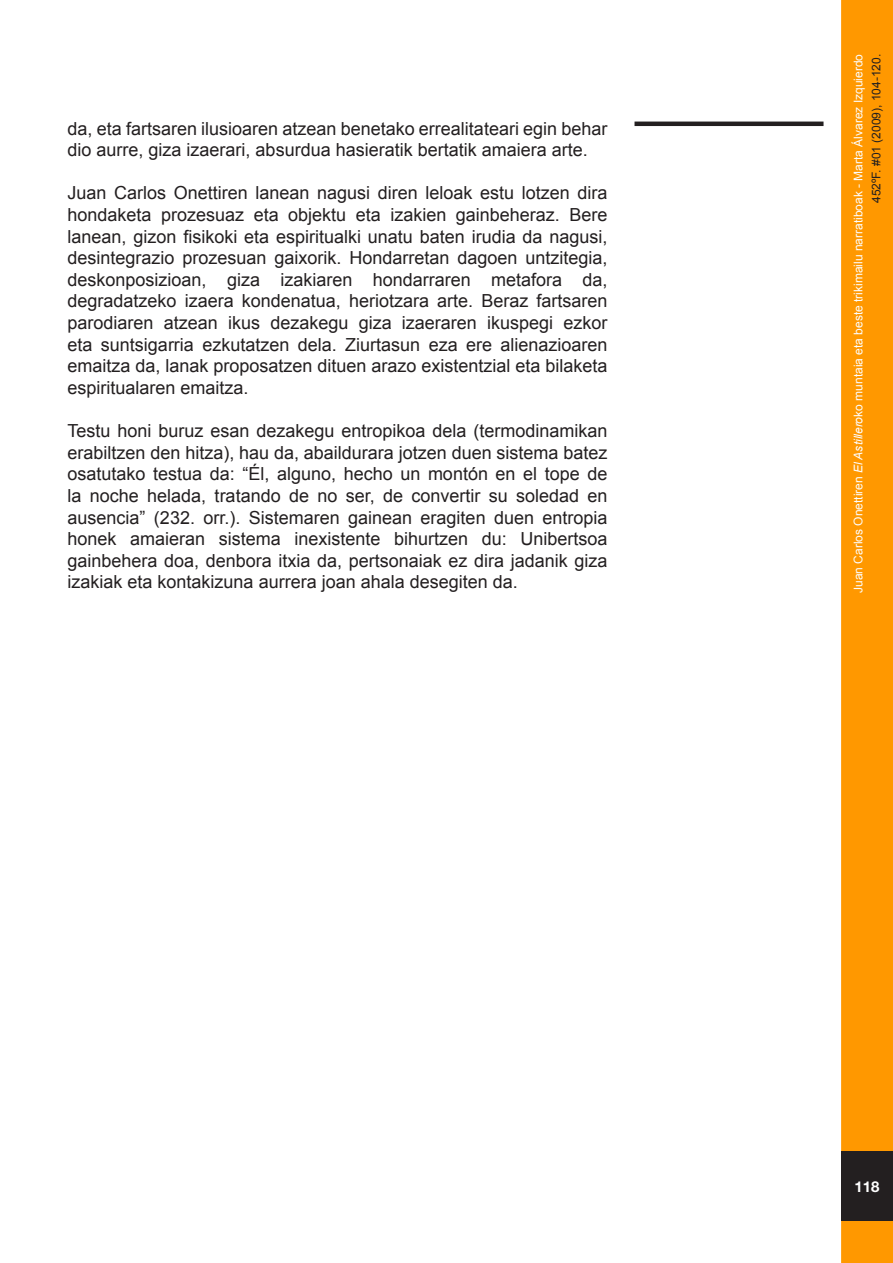
<style>
.page{position:relative;width:893px;height:1263px;background:#fff}
.page>*{position:absolute;margin:0;border:0;box-sizing:border-box;transform-origin:0 0}
.Estilo_de_párrafo_1{font:18px/21.6px "Arial";color:#231f20;text-align:justify}
.t1{font:700 15px "Helvetica Neue";color:#fff}
.t2{font:12px/18px "Arial";color:#fdfdfd;text-align:right}
.s1{font-style:italic}
.s2{color:#231f20}
</style>
<div class="page">
<div style="left:841px;top:0;width:52px;height:1263px;background:#ff9800;border:3px solid #ff9800"></div>
<div style="left:841px;top:1151px;width:52px;height:70px;background:#231f20"></div>
<hr style="left:634px;top:122px;width:189px;height:4px;background:#231f20">
<p class="Estilo_de_párrafo_1" style="left:68px;top:118px;width:541px">da, eta fartsaren ilusioaren atzean benetako errealitateari egin behar dio aurre, giza izaerari, absurdua hasieratik bertatik amaiera arte.</p>
<p class="Estilo_de_párrafo_1" style="left:68px;top:183px;width:541px">Juan Carlos Onettiren lanean nagusi diren leloak estu lotzen dira hondaketa prozesuaz eta objektu eta izakien gainbeheraz. Bere lanean, gizon fisikoki eta espiritualki unatu baten irudia da nagusi, desintegrazio prozesuan gaixorik. Hondarretan dagoen untzitegia, deskonposizioan, giza izakiaren hondarraren metafora da, degradatzeko izaera kondenatua, heriotzara arte. Beraz fartsaren parodiaren atzean ikus dezakegu giza izaeraren ikuspegi ezkor eta suntsigarria ezkutatzen dela. Ziurtasun eza ere alienazioaren emaitza da, lanak proposatzen dituen arazo existentzial eta bilaketa espiritualaren emaitza.</p>
<p class="Estilo_de_párrafo_1" style="left:68px;top:420px;width:541px">Testu honi buruz esan dezakegu entropikoa dela (termodinamikan erabiltzen den hitza), hau da, abaildurara jotzen duen sistema batez osatutako testua da: “Él, alguno, hecho un montón en el tope de la noche helada, tratando de no ser, de convertir su soledad en ausencia” (232. orr.). Sistemaren gainean eragiten duen entropia honek amaieran sistema inexistente bihurtzen du: Unibertsoa gainbehera doa, denbora itxia da, pertsonaiak ez dira jadanik giza izakiak eta kontakizuna aurrera joan ahala desegiten da.</p>
<p class="t2" style="left:849px;top:593px;width:541px;rotate:-90deg">Juan Carlos Onettiren <span class="s1">El Astillero</span>ko muntaia eta beste trikimailu narratiboak - Marta Álvarez Izquierdo<br><span class="s2">452ºF. #01 (2009), 104-120.</span></p>
<p class="t1" style="left:854px;top:1177px;width:27px">118</p>
</div>
